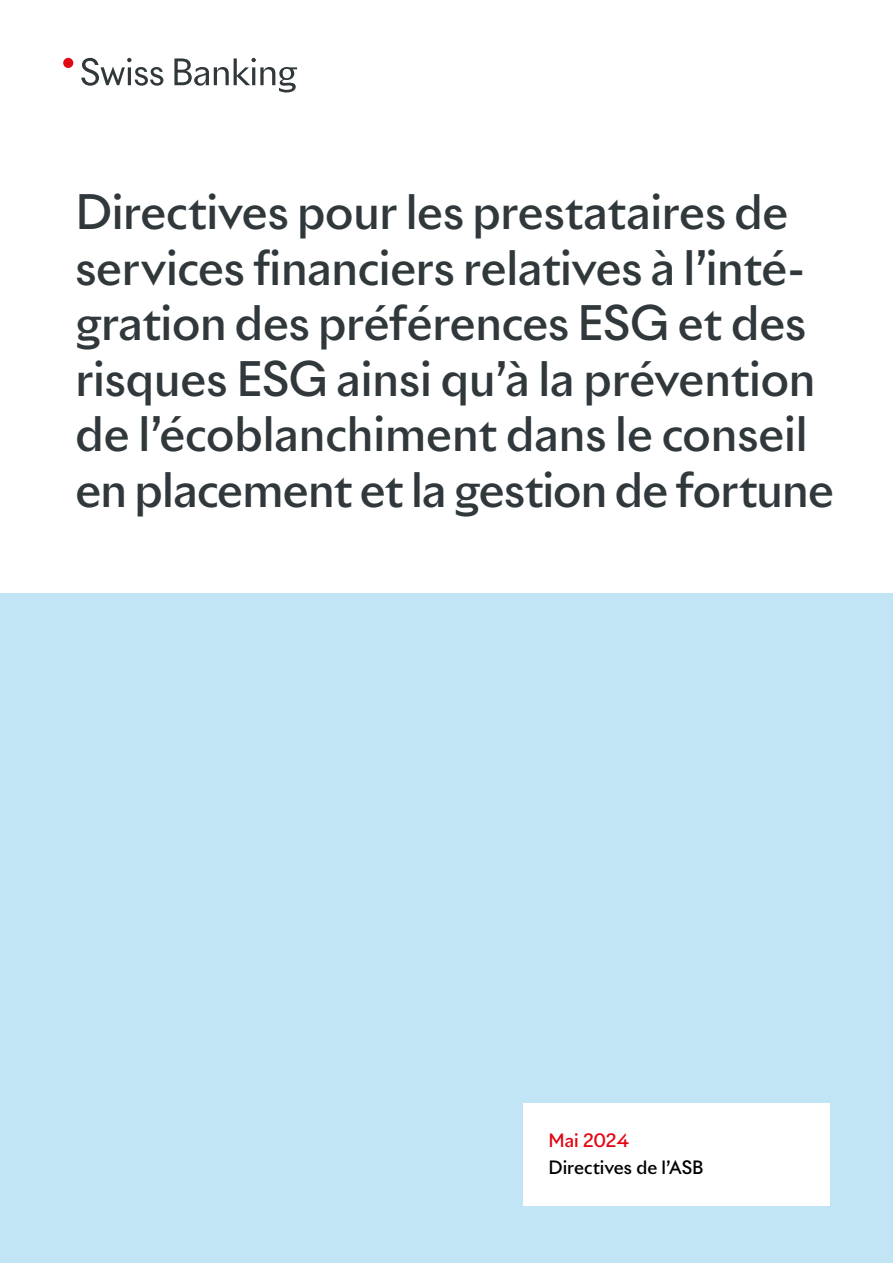
<style>
.page{position:relative;width:893px;height:1263px;background:#fff}
.page>*{position:absolute;margin:0;border:0;box-sizing:border-box;transform-origin:0 0}
.t1{font:500 46.5px/55.5px "Riviera Nights";letter-spacing:-.005em;color:#30383b}
.t2{font:500 18px "Riviera Nights";color:#000}
.t3{font:500 18px "Riviera Nights";letter-spacing:-.005em;color:#e30613}
</style>
<div class="page">
<div style="left:0;top:593px;width:893px;height:670px;background:#c2e5f6"></div>
<div style="left:523px;top:1103px;width:306px;height:102px;background:#fff"></div>
<svg style="left:81px;top:58px;width:82px;height:28px"></svg>
<svg style="left:174px;top:58px;width:123px;height:34px"></svg>
<div style="left:63px;top:58px;width:10px;height:10px;background:#e30613;border-radius:50%"></div>
<p class="t1" style="left:75px;top:184px;width:760px">Directives pour les prestataires de services financiers relatives à l’inté&shy;gration des préférences ESG et des risques ESG ainsi qu’à la prévention de l’écoblanchiment dans le conseil en placement et la gestion de fortune</p>
<p class="t3" style="left:549px;top:1129px;width:82px">Mai 2024</p>
<p class="t2" style="left:549px;top:1156px;width:157px">Directives de l’ASB</p>
</div>
